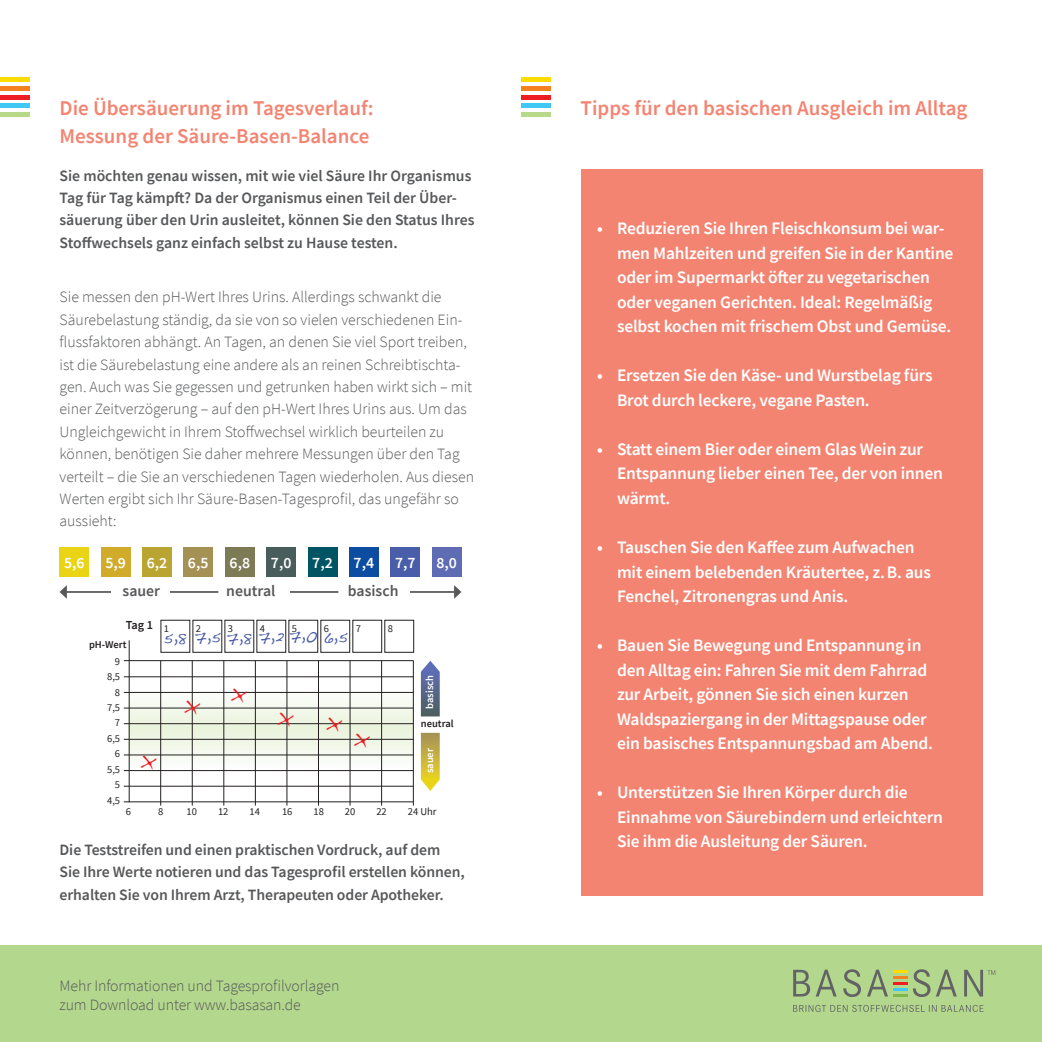
<style>
.page{position:relative;width:1042px;height:1042px;background:#fff}
.page>*{position:absolute;margin:0;border:0;box-sizing:border-box;transform-origin:0 0}
.t1{font:28px "Handwriting Dakota";color:#ee1d23}
.t2{font:600 21px/28px "Source Sans Pro";color:#f48472}
.t3{font:600 17.5px/24.5px "Source Sans Pro";letter-spacing:-.01em;color:#fff}
.t4{font:17.5px "Handwriting Dakota";color:#4a5da9}
.t5{font:300 15.75px/22.4px "Source Sans Pro";color:#57585a}
.t6{font:600 15.75px/22.4px "Source Sans Pro";letter-spacing:-.005em;color:#57585a}
.t7{font:600 15.75px "Source Sans Pro";color:#fff}
.t8{font:600 12.25px "Source Sans Pro";color:#231f20}
.t9{font:10.5px/15.4px "Source Sans Pro";color:#231f20;text-align:right}
.t10{font:600 10.5px "Source Sans Pro";color:#231f20}
.t11{font:600 10.5px "Source Sans Pro";color:#fff}
</style>
<div class="page">
<div style="left:0;top:945px;width:1042px;height:97px;background:#b3d78d"></div>
<svg style="left:793px;top:1005px;width:190px;height:7px"></svg>
<svg style="left:793px;top:969px;width:202px;height:28px"></svg>
<hr style="left:893px;top:993px;width:14px;height:3px;background:#b8d989">
<hr style="left:0;top:77px;width:30px;height:4px;background:#ffdc01">
<hr style="left:0;top:86px;width:30px;height:4px;background:#f58220">
<hr style="left:0;top:95px;width:30px;height:4px;background:#ee1d23">
<hr style="left:0;top:104px;width:30px;height:4px;background:#40c7f4">
<hr style="left:0;top:113px;width:30px;height:4px;background:#b8d989">
<div style="left:580px;top:169px;width:402px;height:726px;background:#f48472"></div>
<hr style="left:521px;top:77px;width:30px;height:4px;background:#ffdc01">
<hr style="left:521px;top:86px;width:30px;height:4px;background:#f58220">
<hr style="left:521px;top:95px;width:30px;height:4px;background:#ee1d23">
<hr style="left:521px;top:104px;width:30px;height:4px;background:#40c7f4">
<hr style="left:521px;top:113px;width:30px;height:4px;background:#b8d989">
<div style="left:101px;top:547px;width:30px;height:30px;background:#d1ab2a"></div>
<div style="left:142px;top:547px;width:30px;height:30px;background:#bba532"></div>
<div style="left:184px;top:547px;width:29px;height:30px;background:#a69155"></div>
<div style="left:225px;top:547px;width:30px;height:30px;background:#7d7b55"></div>
<div style="left:266px;top:547px;width:30px;height:30px;background:#495e5c"></div>
<div style="left:308px;top:547px;width:29px;height:30px;background:#015464"></div>
<div style="left:349px;top:547px;width:30px;height:30px;background:#0d4da1"></div>
<div style="left:390px;top:547px;width:30px;height:30px;background:#4a5da9"></div>
<div style="left:432px;top:547px;width:29px;height:30px;background:#5d6cb3"></div>
<div style="left:60px;top:547px;width:29px;height:30px;background:#e9d416"></div>
<hr style="left:410px;top:591px;width:45px;height:2px;background:#57585a">
<svg style="left:454px;top:585px;width:7px;height:14px"></svg>
<hr style="left:66px;top:591px;width:45px;height:2px;background:#57585a">
<svg style="left:60px;top:585px;width:7px;height:14px"></svg>
<hr style="left:170px;top:591px;width:48px;height:2px;background:#57585a">
<hr style="left:290px;top:591px;width:48px;height:2px;background:#57585a">
<svg style="left:130px;top:690px;width:282px;height:79px"></svg>
<hr style="left:124px;top:660px;width:289px;height:1px;background:#231f20">
<hr style="left:124px;top:676px;width:289px;height:1px;background:#231f20">
<hr style="left:124px;top:692px;width:289px;height:1px;background:#231f20">
<hr style="left:124px;top:708px;width:289px;height:1px;background:#231f20">
<hr style="left:124px;top:723px;width:289px;height:1px;background:#231f20">
<hr style="left:124px;top:739px;width:289px;height:1px;background:#231f20">
<hr style="left:124px;top:754px;width:289px;height:1px;background:#231f20">
<hr style="left:124px;top:770px;width:289px;height:1px;background:#231f20">
<hr style="left:124px;top:786px;width:289px;height:1px;background:#231f20">
<hr style="left:124px;top:801px;width:289px;height:1px;background:#231f20">
<hr style="left:129px;top:640px;width:1px;height:162px;background:#231f20">
<hr style="left:160px;top:661px;width:1px;height:144px;background:#231f20">
<hr style="left:192px;top:661px;width:1px;height:144px;background:#231f20">
<hr style="left:223px;top:661px;width:1px;height:144px;background:#231f20">
<hr style="left:255px;top:661px;width:1px;height:144px;background:#231f20">
<hr style="left:287px;top:661px;width:1px;height:144px;background:#231f20">
<hr style="left:318px;top:661px;width:1px;height:144px;background:#231f20">
<hr style="left:350px;top:661px;width:1px;height:144px;background:#231f20">
<hr style="left:381px;top:661px;width:1px;height:144px;background:#231f20">
<hr style="left:413px;top:661px;width:1px;height:144px;background:#231f20">
<div style="left:160px;top:620px;width:30px;height:33px;border:1px solid #231f20"></div>
<div style="left:192px;top:620px;width:30px;height:33px;border:1px solid #231f20"></div>
<div style="left:224px;top:620px;width:30px;height:33px;border:1px solid #231f20"></div>
<div style="left:256px;top:620px;width:30px;height:33px;border:1px solid #231f20"></div>
<div style="left:288px;top:620px;width:30px;height:33px;border:1px solid #231f20"></div>
<div style="left:320px;top:620px;width:30px;height:33px;border:1px solid #231f20"></div>
<div style="left:352px;top:620px;width:30px;height:33px;border:1px solid #231f20"></div>
<div style="left:384px;top:620px;width:30px;height:33px;border:1px solid #231f20"></div>
<svg style="left:421px;top:661px;width:19px;height:55px"></svg>
<svg style="left:421px;top:733px;width:19px;height:58px"></svg>
<p class="t2" style="left:60px;top:94px;width:315px">Die Übersäuerung im Tagesverlauf:<br>Messung der Säure-Basen-Balance</p>
<p class="t2" style="left:580px;top:94px;width:388px">Tipps für den basischen Ausgleich im Alltag</p>
<p class="t6" style="left:60px;top:164px;width:416px">Sie möchten genau wissen, mit wie viel Säure Ihr Organismus Tag für Tag kämpft? Da der Organismus einen Teil der Über&shy;säuerung über den Urin ausleitet, können Sie den Status Ihres Stoffwechsels ganz einfach selbst zu Hause testen.</p>
<p class="t5" style="left:60px;top:286px;width:416px">Sie messen den pH-Wert Ihres Urins. Allerdings schwankt die Säurebelastung ständig, da sie von so vielen verschiedenen Ein&shy;flussfaktoren abhängt. An Tagen, an denen Sie viel Sport treiben, ist die Säurebelastung eine andere als an reinen Schreibtischta&shy;gen. Auch was Sie gegessen und getrunken haben wirkt sich – mit einer Zeitverzögerung – auf den pH-Wert Ihres Urins aus. Um das Ungleichgewicht in Ihrem Stoffwechsel wirklich beurteilen zu können, benötigen Sie daher mehrere Messungen über den Tag verteilt – die Sie an verschiedenen Tagen wiederholen. Aus diesen Werten ergibt sich Ihr Säure-Basen-Tagesprofil, das ungefähr so aussieht:</p>
<p class="t3" style="left:617px;top:216px;width:338px;text-indent:-20px">• Reduzieren Sie Ihren Fleischkonsum bei war&shy;men Mahlzeiten und greifen Sie in der Kantine oder im Supermarkt öfter zu vegetarischen oder veganen Gerichten. Ideal: Regelmäßig selbst kochen mit frischem Obst und Gemüse.</p>
<p class="t3" style="left:617px;top:363px;width:317px;text-indent:-20px">• Ersetzen Sie den Käse- und Wurstbelag fürs<br>Brot durch leckere, vegane Pasten.</p>
<p class="t3" style="left:617px;top:437px;width:327px;text-indent:-20px">• Statt einem Bier oder einem Glas Wein zur<br>Entspannung lieber einen Tee, der von innen wärmt.</p>
<p class="t3" style="left:617px;top:535px;width:315px;text-indent:-20px">• Tauschen Sie den Kaffee zum Aufwachen mit einem belebenden Kräutertee, z.B. aus<br>Fenchel, Zitronengras und Anis.</p>
<p class="t3" style="left:617px;top:633px;width:317px;text-indent:-20px">• Bauen Sie Bewegung und Entspannung in den Alltag ein: Fahren Sie mit dem Fahrrad zur Arbeit, gönnen Sie sich einen kurzen Waldspaziergang in der Mittagspause oder ein basisches Entspannungsbad am Abend.</p>
<p class="t3" style="left:617px;top:780px;width:327px;text-indent:-20px">• Unterstützen Sie Ihren Körper durch die<br>Einnahme von Säurebindern und erleichtern<br>Sie ihm die Ausleitung der Säuren.</p>
<p class="t7" style="left:64px;top:552px;width:22px">5,6</p>
<p class="t7" style="left:106px;top:552px;width:22px">5,9</p>
<p class="t7" style="left:147px;top:552px;width:22px">6,2</p>
<p class="t7" style="left:188px;top:552px;width:22px">6,5</p>
<p class="t7" style="left:230px;top:552px;width:22px">6,8</p>
<p class="t7" style="left:271px;top:552px;width:22px">7,0</p>
<p class="t7" style="left:312px;top:552px;width:22px">7,2</p>
<p class="t7" style="left:354px;top:552px;width:22px">7,4</p>
<p class="t7" style="left:395px;top:552px;width:22px">7,7</p>
<p class="t7" style="left:436px;top:552px;width:22px">8,0</p>
<p class="t6" style="left:123px;top:579px;width:39px">sauer</p>
<p class="t6" style="left:226px;top:579px;width:51px">neutral</p>
<p class="t6" style="left:348px;top:579px;width:52px">basisch</p>
<p class="t9" style="left:164px;top:621px;width:7px">1</p>
<p class="t9" style="left:196px;top:621px;width:7px">2</p>
<p class="t9" style="left:228px;top:621px;width:7px">3</p>
<p class="t9" style="left:260px;top:621px;width:7px">4</p>
<p class="t9" style="left:292px;top:621px;width:7px">5</p>
<p class="t9" style="left:324px;top:621px;width:7px">6</p>
<p class="t9" style="left:356px;top:621px;width:7px">7</p>
<p class="t9" style="left:388px;top:621px;width:7px">8</p>
<p class="t10" style="left:89px;top:638px;width:39px">pH-Wert</p>
<p class="t9" style="left:107px;top:653px;width:15px">9<br>8,5<br>8<br>7,5<br>7<br>6,5<br>6<br>5,5<br>5<br>4,5</p>
<p class="t9" style="left:126px;top:804px;width:7px">6</p>
<p class="t9" style="left:158px;top:804px;width:7px">8</p>
<p class="t9" style="left:187px;top:804px;width:12px">10</p>
<p class="t9" style="left:218px;top:804px;width:12px">12</p>
<p class="t9" style="left:249px;top:804px;width:12px">14</p>
<p class="t9" style="left:282px;top:804px;width:12px">16</p>
<p class="t9" style="left:313px;top:804px;width:12px">18</p>
<p class="t9" style="left:345px;top:804px;width:12px">20</p>
<p class="t9" style="left:376px;top:804px;width:12px">22</p>
<p class="t9" style="left:408px;top:804px;width:30px">24 Uhr</p>
<p class="t8" style="left:126px;top:617px;width:29px">Tag 1</p>
<p class="t4" style="left:163px;top:625px;width:186px">5,8 7,5 7,8 7,2 7,0 6,5</p>
<p class="t11" style="left:423px;top:709px;width:35px;rotate:-90deg">basisch</p>
<h1 class="t1" style="left:184px;top:680px;width:64px">x x</h1>
<h1 class="t1" style="left:277px;top:701px;width:66px">x x</h1>
<p class="t10" style="left:421px;top:717px;width:34px">neutral</p>
<h1 class="t1" style="left:354px;top:720px;width:18px">x</h1>
<p class="t11" style="left:423px;top:773px;width:27px;rotate:-90deg">sauer</p>
<h1 class="t1" style="left:141px;top:741px;width:18px">x</h1>
<p class="t6" style="left:60px;top:838px;width:407px">Die Teststreifen und einen praktischen Vordruck, auf dem<br>Sie Ihre Werte notieren und das Tagesprofil erstellen können, erhalten Sie von Ihrem Arzt, Therapeuten oder Apotheker.</p>
<p class="t5" style="left:60px;top:976px;width:281px;line-height:18.9px">Mehr Informationen und Tagesprofilvorlagen zum Download unter www.basasan.de</p>
</div>
